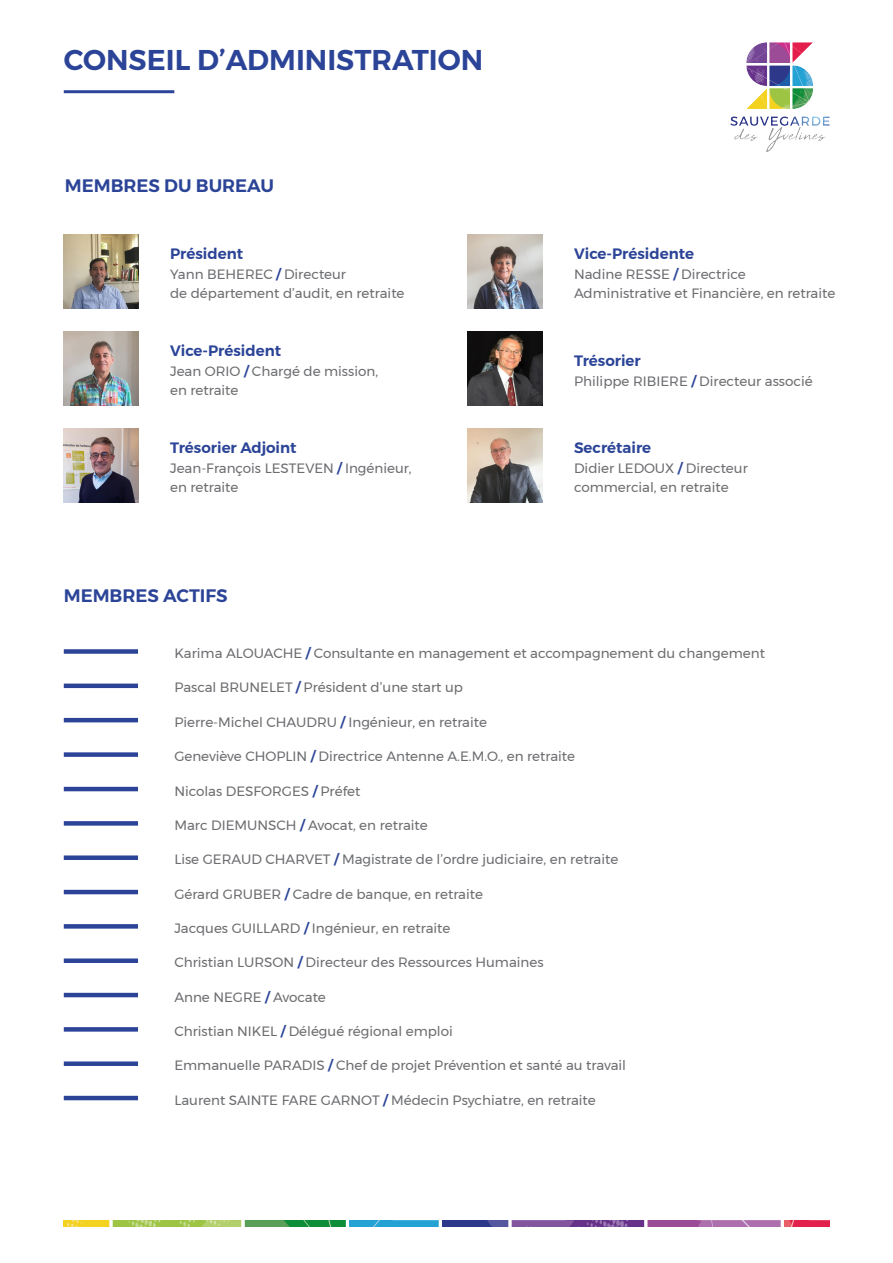
<style>
.page{position:relative;width:893px;height:1263px;background:#fff}
.page>*{position:absolute;margin:0;border:0;box-sizing:border-box;transform-origin:0 0}
.t1{font:600 28.5px "Montserrat";color:#2b4497}
.t2{font:600 18px "Montserrat";color:#2b4497}
.t3{font:600 15px "Montserrat";color:#2b4497}
.t4{font:13.5px/19.5px "Montserrat";color:#6c6d70}
.s1{font-weight:600;color:#2b4497}
</style>
<div class="page">
<img style="left:468px;top:428px;width:74px;height:75px">
<img style="left:64px;top:331px;width:74px;height:75px">
<img style="left:468px;top:234px;width:74px;height:75px">
<img style="left:64px;top:1220px;width:765px;height:7px">
<hr style="left:64px;top:90px;width:110px;height:3px;background:#2b4497">
<img style="left:64px;top:234px;width:74px;height:75px">
<img style="left:468px;top:331px;width:74px;height:75px">
<img style="left:64px;top:428px;width:74px;height:75px">
<img style="left:730px;top:42px;width:100px;height:110px">
<div style="left:64px;top:683px;width:74px;height:5px;background:#2b4497"></div>
<hr style="left:64px;top:718px;width:74px;height:4px;background:#2b4497">
<div style="left:64px;top:821px;width:74px;height:5px;background:#2b4497"></div>
<div style="left:64px;top:855px;width:74px;height:5px;background:#2b4497"></div>
<div style="left:64px;top:924px;width:74px;height:5px;background:#2b4497"></div>
<hr style="left:64px;top:890px;width:74px;height:4px;background:#2b4497">
<hr style="left:64px;top:993px;width:74px;height:4px;background:#2b4497">
<div style="left:64px;top:1027px;width:74px;height:5px;background:#2b4497"></div>
<hr style="left:64px;top:787px;width:74px;height:4px;background:#2b4497">
<div style="left:64px;top:752px;width:74px;height:5px;background:#2b4497"></div>
<div style="left:64px;top:649px;width:74px;height:5px;background:#2b4497"></div>
<div style="left:64px;top:958px;width:74px;height:5px;background:#2b4497"></div>
<div style="left:64px;top:1061px;width:74px;height:5px;background:#2b4497"></div>
<hr style="left:64px;top:1096px;width:74px;height:4px;background:#2b4497">
<p class="t1" style="left:64px;top:37px;width:421px">CONSEIL D’ADMINISTRATION</p>
<p class="t2" style="left:65px;top:171px;width:211px">MEMBRES DU BUREAU</p>
<p class="t3" style="left:170px;top:242px;width:75px">Président</p>
<p class="t4" style="left:170px;top:264px;width:178px">Yann BEHEREC <span class="s1">/</span> Directeur</p>
<p class="t4" style="left:170px;top:283px;width:236px">de département d’audit, en retraite</p>
<p class="t3" style="left:170px;top:339px;width:113px">Vice-Président</p>
<p class="t4" style="left:170px;top:361px;width:209px">Jean ORIO <span class="s1">/</span> Chargé de mission,</p>
<p class="t4" style="left:170px;top:381px;width:70px">en retraite</p>
<p class="t3" style="left:170px;top:436px;width:128px">Trésorier Adjoint</p>
<p class="t4" style="left:170px;top:458px;width:243px">Jean-François LESTEVEN <span class="s1">/</span> Ingénieur, en retraite</p>
<p class="t2" style="left:64px;top:582px;width:165px">MEMBRES ACTIFS</p>
<p class="t3" style="left:574px;top:242px;width:121px">Vice-Présidente</p>
<p class="t4" style="left:574px;top:264px;width:173px">Nadine RESSE <span class="s1">/</span> Directrice</p>
<p class="t4" style="left:574px;top:283px;width:263px">Administrative et Financière, en retraite</p>
<p class="t3" style="left:574px;top:349px;width:68px">Trésorier</p>
<p class="t4" style="left:574px;top:371px;width:240px">Philippe RIBIERE <span class="s1">/</span> Directeur associé</p>
<p class="t3" style="left:574px;top:436px;width:79px">Secrétaire</p>
<p class="t4" style="left:574px;top:458px;width:175px">Didier LEDOUX <span class="s1">/</span> Directeur commercial, en retraite</p>
<p class="t4" style="left:174px;top:643px;width:592px">Karima ALOUACHE <span class="s1">/</span> Consultante en management et accompagnement du changement</p>
<p class="t4" style="left:174px;top:678px;width:290px">Pascal BRUNELET <span class="s1">/</span> Président d’une start up</p>
<p class="t4" style="left:174px;top:712px;width:314px">Pierre-Michel CHAUDRU <span class="s1">/</span> Ingénieur, en retraite</p>
<p class="t4" style="left:174px;top:746px;width:402px">Geneviève CHOPLIN <span class="s1">/</span> Directrice Antenne A.E.M.O., en retraite</p>
<p class="t4" style="left:174px;top:781px;width:188px">Nicolas DESFORGES <span class="s1">/</span> Préfet</p>
<p class="t4" style="left:174px;top:815px;width:255px">Marc DIEMUNSCH <span class="s1">/</span> Avocat, en retraite</p>
<p class="t4" style="left:174px;top:849px;width:445px">Lise GERAUD CHARVET <span class="s1">/</span> Magistrate de l’ordre judiciaire, en retraite</p>
<p class="t4" style="left:174px;top:884px;width:310px">Gérard GRUBER <span class="s1">/</span> Cadre de banque, en retraite</p>
<p class="t4" style="left:174px;top:918px;width:278px">Jacques GUILLARD <span class="s1">/</span> Ingénieur, en retraite</p>
<p class="t4" style="left:174px;top:952px;width:371px">Christian LURSON <span class="s1">/</span> Directeur des Ressources Humaines</p>
<p class="t4" style="left:174px;top:987px;width:153px">Anne NEGRE <span class="s1">/</span> Avocate</p>
<p class="t4" style="left:174px;top:1021px;width:280px">Christian NIKEL <span class="s1">/</span> Délégué régional emploi</p>
<p class="t4" style="left:174px;top:1055px;width:453px">Emmanuelle PARADIS <span class="s1">/</span> Chef de projet Prévention et santé au travail</p>
<p class="t4" style="left:174px;top:1090px;width:423px">Laurent SAINTE FARE GARNOT <span class="s1">/</span> Médecin Psychiatre, en retraite</p>
</div>
